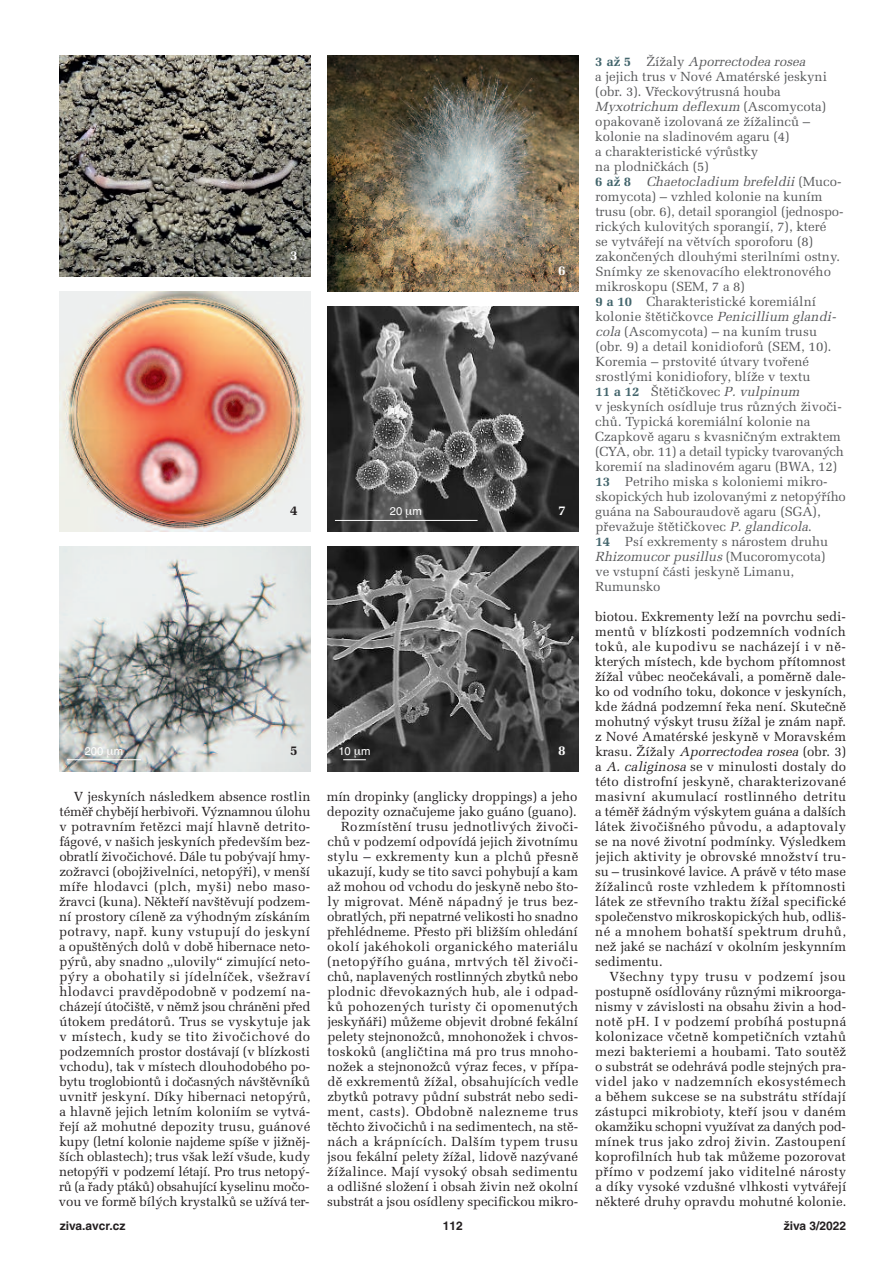
<style>
.page{position:relative;width:893px;height:1263px;background:#fff}
.page>*{position:absolute;margin:0;border:0;box-sizing:border-box;transform-origin:0 0}
.t1{font:700 13.5px "Melior CE";color:#fff}
.t2{font:700 13.5px "Melior CE";color:#231f20}
.t3{font:13.2px/15px "Melior CE";color:#231f20;text-align:justify}
.t4{font:13.2px/15px "Melior CE";color:#57585a}
.t5{font:700 12px "Helvetica CE";color:#231f20}
.t6{font:11.25px "Helvetica CE";color:#fff}
.s1{font-weight:700;color:#43656c}
.s2{font-style:italic}
</style>
<div class="page">
<img style="left:60px;top:55px;width:250px;height:221px">
<img style="left:60px;top:546px;width:250px;height:225px">
<img style="left:327px;top:546px;width:251px;height:225px">
<img style="left:327px;top:55px;width:251px;height:236px">
<img style="left:60px;top:291px;width:250px;height:240px">
<img style="left:327px;top:306px;width:251px;height:225px">
<hr style="left:335px;top:520px;width:143px;height:1px;background:#fff">
<hr style="left:67px;top:759px;width:74px;height:1px;background:#fff">
<svg style="left:406px;top:509px;width:6px;height:9px"></svg>
<svg style="left:107px;top:749px;width:7px;height:8px"></svg>
<svg style="left:343px;top:749px;width:23px;height:11px"></svg>
<p class="t1" style="left:290px;top:251px;width:9px">3</p>
<p class="t1" style="left:558px;top:266px;width:9px">6</p>
<p class="t2" style="left:290px;top:506px;width:9px">4</p>
<p class="t1" style="left:558px;top:506px;width:9px">7</p>
<p class="t6" style="left:390px;top:507px;width:34px">20 m</p>
<p class="t2" style="left:290px;top:746px;width:9px">5</p>
<p class="t1" style="left:558px;top:746px;width:9px">8</p>
<p class="t6" style="left:85px;top:747px;width:40px">200 m</p>
<p class="t6" style="left:338px;top:747px;width:34px">10 m</p>
<p class="t3" style="left:59px;top:791px;width:253px;text-indent:15px">V jeskyních následkem absence rostlin téměř chybějí herbivoři. Významnou úlohu v potravním řetězci mají hlavně detrito - fágové, v našich jeskyních především bez&shy;obratlí živočichové. Dále tu pobývají hmy&shy;zožravci (obojživelníci, netopýři), v menší míře hlodavci (plch, myši) nebo maso - žravci (kuna). Někteří navštěvují podzem&shy;ní prostory cíleně za výhodným získáním po travy, např. kuny vstupují do jeskyní a opuštěných dolů v době hibernace neto&shy;pýrů, aby snadno „ulovily“ zimující neto&shy;pýry a obohatily si jídelníček, všežraví hlodavci pravděpodobně v podzemí na - cházejí útočiště, v němž jsou chráněni před útokem predátorů. Trus se vyskytuje jak v místech, kudy se tito živočichové do podzemních prostor dostávají (v blízkosti vchodu), tak v místech dlouhodobého po - bytu troglobiontů i dočasných návštěvníků uvnitř jeskyní. Díky hibernaci netopýrů, a hlavně jejich letním koloniím se vytvá&shy;řejí až mo hutné depozity trusu, guánové kupy (letní kolonie najdeme spíše v jižněj&shy;ších oblastech); trus však leží všude, kudy netopýři v podzemí létají. Pro trus netopý&shy;rů (a řady ptáků) obsahující kyselinu močo&shy;vou ve formě bílých krystalků se užívá ter-</p>
<p class="t3" style="left:327px;top:791px;width:253px;text-align:right">mín dropinky (anglicky droppings) a jeho depozity označujeme jako guáno (guano).<br>Rozmístění trusu jednotlivých živoči&shy;chů v podzemí odpovídá jejich životnímu stylu – exkrementy kun a plchů přesně ukazují, kudy se tito savci pohybují a kam až mohou od vchodu do jeskyně nebo što&shy;ly migrovat. Méně nápadný je trus bez&shy;obratlých, při nepatrné velikosti ho snadno přehlédneme. Přesto při bližším ohledání okolí jakéhokoli organického materiálu (netopýřího guána, mrtvých těl živoči&shy;chů, naplavených rostlinných zbytků nebo plodnic dřevokazných hub, ale i odpad&shy;ků pohozených turisty či opomenutých jeskyňáři) můžeme objevit drobné fekální pelety stejnonožců, mnohonožek i chvos&shy;toskoků (angličtina má pro trus mnoho&shy;nožek a stejnonožců výraz feces, v přípa&shy;dě exkrementů žížal, obsahujících vedle zbytků potravy půdní substrát nebo sedi&shy;ment, casts). Obdobně nalezneme trus těchto živočichů i na sedimentech, na stě&shy;nách a krápnících. Dalším typem trusu jsou fekální pelety žížal, lidově nazývané žížalince. Mají vysoký obsah sedimentu a odlišné složení i obsah živin než okolní substrát a jsou osídleny specifickou mikro -</p>
<p class="t4" style="left:595px;top:56px;width:252px"><span class="s1">3 a ž 5</span> Ž í ž a l y <span class="s2">Aporrectodea rosea<br></span>a jejich trus v Nové Amatérské jeskyni (obr. 3). Vřeckovýtrusná houba <span class="s2">Myxotrichum deflexum</span> ( A s c o m y c o t a ) opakovaně izolovaná ze žížalinců – kolonie na sladinovém agaru (4)<br>a charakteristické výrůstky<br>na plodničkách (5)<br><span class="s1">6 a ž 8</span> <span class="s2">Chaetocladium brefeldii</span> ( M u c o - romycota) – vzhled kolonie na kuním trusu (obr. 6), detail sporangiol (jednospo&shy;rických kulovitých sporangií, 7), které<br>se vytvářejí na větvích sporoforu (8) zakončených dlouhými sterilními ostny.<br>Snímky ze skenovacího elektronového mikroskopu (SEM, 7 a 8)<br><span class="s1">9 a 10</span> Charakteristické koremiální kolonie štětičkovce <span class="s2">Penicillium glandi&shy;cola</span>(Ascomycota) – na kuním trusu (obr. 9) a detail konidioforů (SEM, 10).<br>Koremia – prstovité útvary tvořené srostlými konidiofory, blíže v textu<br><span class="s1">11 a 12</span> Štětičkovec <span class="s2">P. vulpinum<br></span>v jeskyních osídluje trus různých živoči&shy;chů. Typická koremiální kolonie na Czapkově agaru s kvasničným extraktem (CYA, obr. 11) a detail typicky tvarovaných koremií na sladinovém agaru (BWA, 12)<br><span class="s1">13</span> Petriho miska s koloniemi mikro&shy;skopických hub izolovanými z netopýřího guána na Sabouraudově agaru (SGA), převažuje štětičkovec <span class="s2">P. glandicola</span>.<br><span class="s1">14</span> Psí exkrementy s nárostem druhu <span class="s2">Rhizomucor pusillus</span> (Mucoromycota)<br>ve vstupní části jeskyně Limanu, Rumunsko</p>
<p class="t3" style="left:595px;top:611px;width:253px">biotou. Exkrementy leží na povrchu sedi&shy;mentů v blízkosti podzemních vodních toků, ale kupodivu se nacházejí i v ně - kterých místech, kde bychom přítomnost žížal vůbec neočekávali, a poměrně dale&shy;ko od vodního toku, dokonce v jeskyních, kde žádná podzemní řeka není. Skutečně mohutný výskyt trusu žížal je znám např. z Nové Amatérské jeskyně v Moravském krasu. Žížaly <span class="s2">Aporrectodea rosea</span> (obr. 3) a <span class="s2">A.caliginosa</span>se v minulosti dostaly do této distrofní jeskyně, charakterizované masivní akumulací rostlinného detritu a téměř žádným výskytem guána a dalších látek živočišného původu, a adaptovaly se na nové životní podmínky. Výsledkem jejich aktivity je obrovské množství tru&shy;su – trusinkové lavice. A právě v této mase žížalinců roste vzhledem k přítomnosti látek ze střevního traktu žížal specifické společenstvo mikroskopických hub, odliš&shy;né a mnohem bohatší spektrum druhů, než jaké se nachází v okolním jeskynním sedimentu.</p>
<p class="t3" style="left:595px;top:971px;width:253px;text-indent:15px">Všechny typy trusu v podzemí jsou postupně osídlovány různými mikroorga&shy;nismy v závislosti na obsahu živin a hod&shy;notě pH. I v podzemí probíhá postupná kolonizace včetně kompetičních vztahů mezi bakteriemi a houbami. Tato soutěž o substrát se odehrává podle stejných pra&shy;videl jako v nadzemních ekosystémech a během sukcese se na substrátu střídají zástupci mikrobioty, kteří jsou v daném okamžiku schopni využívat za daných pod&shy;mínek trus jako zdroj živin. Zastoupení koprofilních hub tak můžeme pozorovat přímo v podzemí jako viditelné nárosty a díky vysoké vzdušné vlhkosti vytvářejí některé druhy opravdu mohutné kolonie.</p>
<p class="t5" style="left:60px;top:1221px;width:67px">ziva.avcr.cz</p>
<p class="t5" style="left:443px;top:1221px;width:22px">112</p>
<p class="t5" style="left:784px;top:1221px;width:64px">živa 3/2022</p>
</div>
